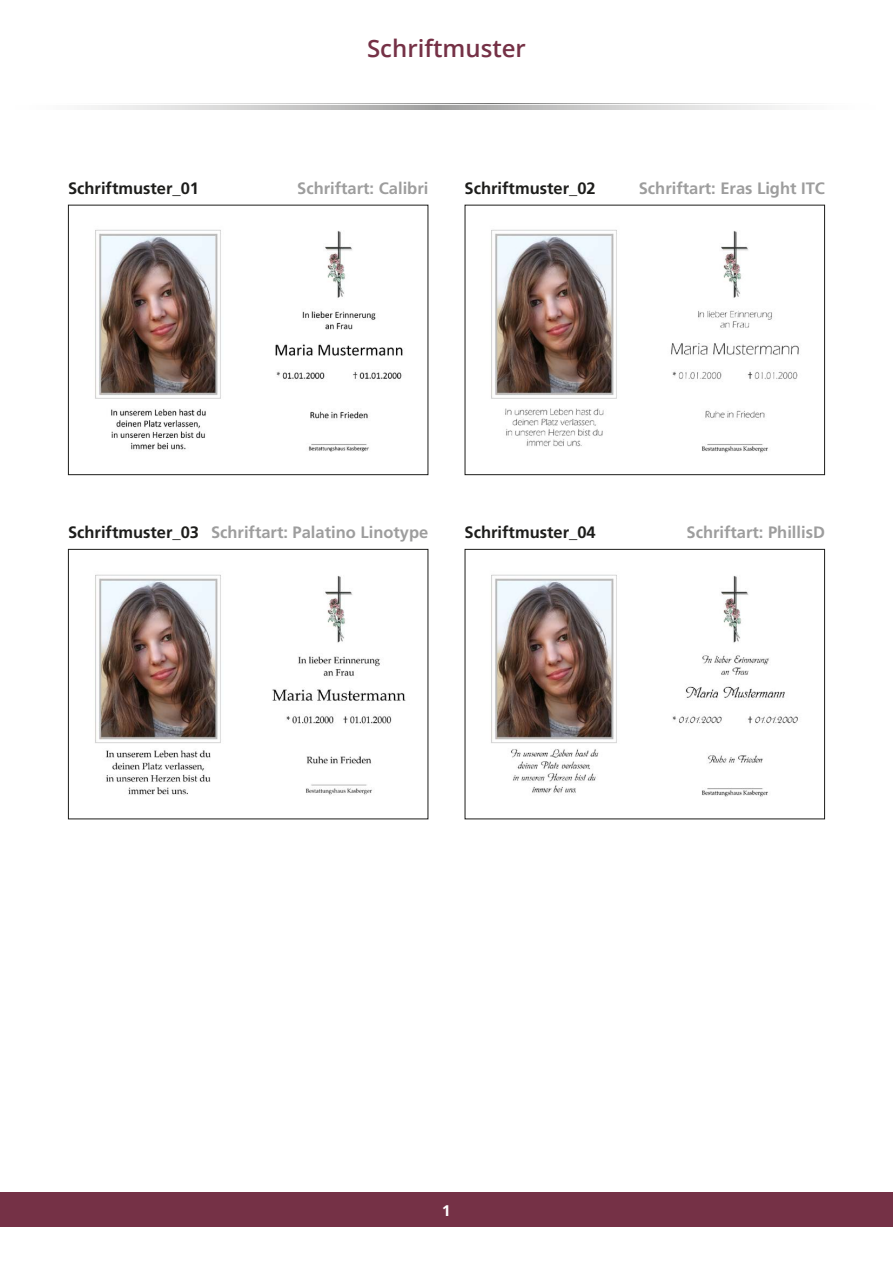
<style>
.page{position:relative;width:893px;height:1263px;background:#fff}
.page>*{position:absolute;margin:0;border:0;box-sizing:border-box;transform-origin:0 0}
.t1{font:600 24px "Open Sans";color:#753146}
.t2{font:700 16.5px "Frutiger";color:#9d9d9d}
.t3{font:700 16.5px "Frutiger";color:#1d1d1b}
.t4{font:700 15px "Open Sans";color:#fff}
.s1{color:#1d1d1b}
</style>
<div class="page">
<img style="left:95px;top:229px;width:308px;height:223px">
<div style="left:68px;top:205px;width:360px;height:270px;border:1px solid #1d1d1b"></div>
<img style="left:491px;top:229px;width:308px;height:224px">
<div style="left:465px;top:205px;width:360px;height:270px;border:1px solid #1d1d1b"></div>
<img style="left:491px;top:574px;width:307px;height:223px">
<div style="left:465px;top:549px;width:360px;height:270px;border:1px solid #1d1d1b"></div>
<img style="left:95px;top:574px;width:311px;height:221px">
<div style="left:68px;top:549px;width:360px;height:270px;border:1px solid #1d1d1b"></div>
<div style="left:0;top:1192px;width:893px;height:34px;background:#753146"></div>
<svg style="left:91px;top:105px;width:695px;height:5px;background:#cececd"></svg>
<h1 class="t1" style="left:367px;top:32px;width:160px">Schriftmuster</h1>
<p class="t3" style="left:68px;top:178px;width:133px">Schriftmuster_01</p>
<p class="t2" style="left:297px;top:178px;width:133px">Schriftart: Calibri</p>
<p class="t3" style="left:465px;top:178px;width:133px">Schriftmuster_02</p>
<p class="t2" style="left:639px;top:178px;width:188px">Schriftart: Eras Light ITC</p>
<p class="t2" style="left:68px;top:523px;width:362px"><span class="s1">Schriftmuster_03</span> Schriftart: Palatino Linotype</p>
<p class="t3" style="left:465px;top:523px;width:133px">Schriftmuster_04</p>
<p class="t2" style="left:686px;top:523px;width:140px">Schriftart: PhillisD</p>
<p class="t4" style="left:442px;top:1200px;width:10px">1</p>
</div>
